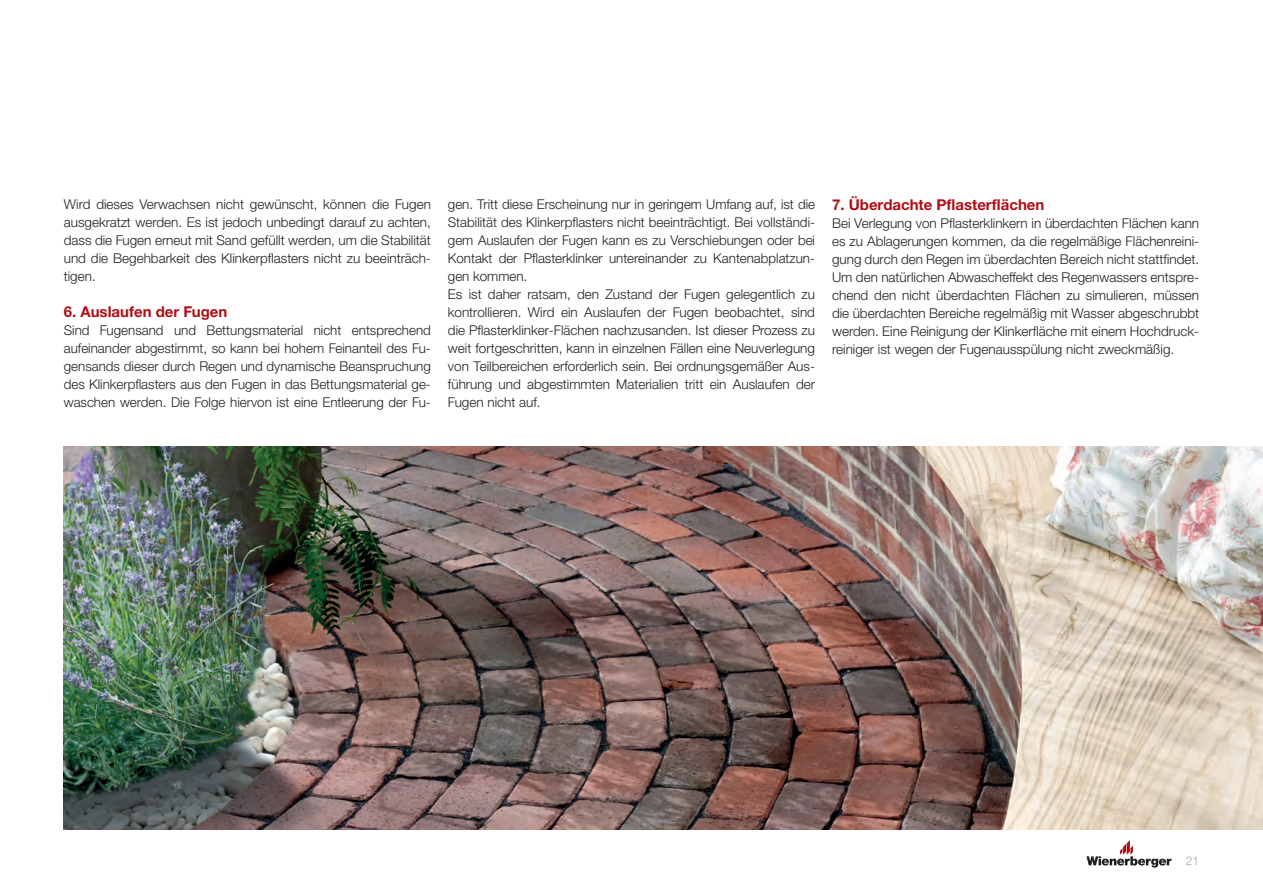
<style>
.page{position:relative;width:1263px;height:893px;background:#fff}
.page>*{position:absolute;margin:0;border:0;box-sizing:border-box;transform-origin:0 0}
.t1{font:700 15px "Helvetica Neue LTW1 G";color:#b00d15}
.t2{font:300 13.5px/18px "Helvetica Neue LTW1 G";color:#231f20;text-align:justify}
.t3{font:300 12px "Helvetica Neue LTW1 G";color:#a8a9ad}
</style>
<div class="page">
<img style="left:64px;top:446px;width:1199px;height:383px">
<svg style="left:1086px;top:840px;width:85px;height:27px"></svg>
<p class="t2" style="left:64px;top:196px;width:369px">Wird dieses Verwachsen nicht gewünscht, können die Fugen ausgekratzt werden. Es ist jedoch unbedingt darauf zu achten, dass die Fugen erneut mit Sand gefüllt werden, um die Stabilität und die Begehbarkeit des Klinkerpflasters nicht zu beeinträch&shy;tigen.</p>
<p class="t1" style="left:64px;top:303px;width:165px">6. Auslaufen der Fugen</p>
<p class="t2" style="left:64px;top:322px;width:369px">Sind Fugensand und Bettungsmaterial nicht entsprechend aufeinander abgestimmt, so kann bei hohem Feinanteil des Fu&shy;gensands dieser durch Regen und dynamische Beanspruchung des Klinkerpflasters aus den Fugen in das Bettungsmaterial ge&shy;waschen werden. Die Folge hiervon ist eine Entleerung der Fu-</p>
<p class="t2" style="left:448px;top:196px;width:369px;text-align:left">gen. Tritt diese Erscheinung nur in geringem Umfang auf, ist die Stabilität des Klinkerpflasters nicht beeinträchtigt. Bei vollständi&shy;gem Auslaufen der Fugen kann es zu Verschiebungen oder bei Kontakt der Pflasterklinker untereinander zu Kantenabplatzun&shy;gen kommen.<br>Es ist daher ratsam, den Zustand der Fugen gelegentlich zu kontrollieren. Wird ein Auslaufen der Fugen beobachtet, sind die Pflasterklinker-Flächen nachzusanden. Ist dieser Prozess zu weit fortgeschritten, kann in einzelnen Fällen eine Neuverlegung von Teilbereichen erforderlich sein. Bei ordnungsgemäßer Aus&shy;führung und abgestimmten Materialien tritt ein Auslaufen der Fugen nicht auf.</p>
<p class="t1" style="left:832px;top:196px;width:214px">7. Überdachte Pflasterflächen</p>
<p class="t2" style="left:832px;top:215px;width:369px">Bei Verlegung von Pflasterklinkern in überdachten Flächen kann es zu Ablagerungen kommen, da die regelmäßige Flächenreini&shy;gung durch den Regen im überdachten Bereich nicht stattfindet.<br>Um den natürlichen Abwascheffekt des Regenwassers entspre&shy;chend den nicht überdachten Flächen zu simulieren, müssen die überdachten Bereiche regelmäßig mit Wasser abgeschrubbt werden. Eine Reinigung der Klinkerfläche mit einem Hochdruck&shy;reiniger ist wegen der Fugenausspülung nicht zweckmäßig.</p>
<p class="t3" style="left:1186px;top:854px;width:15px">21</p>
</div>
